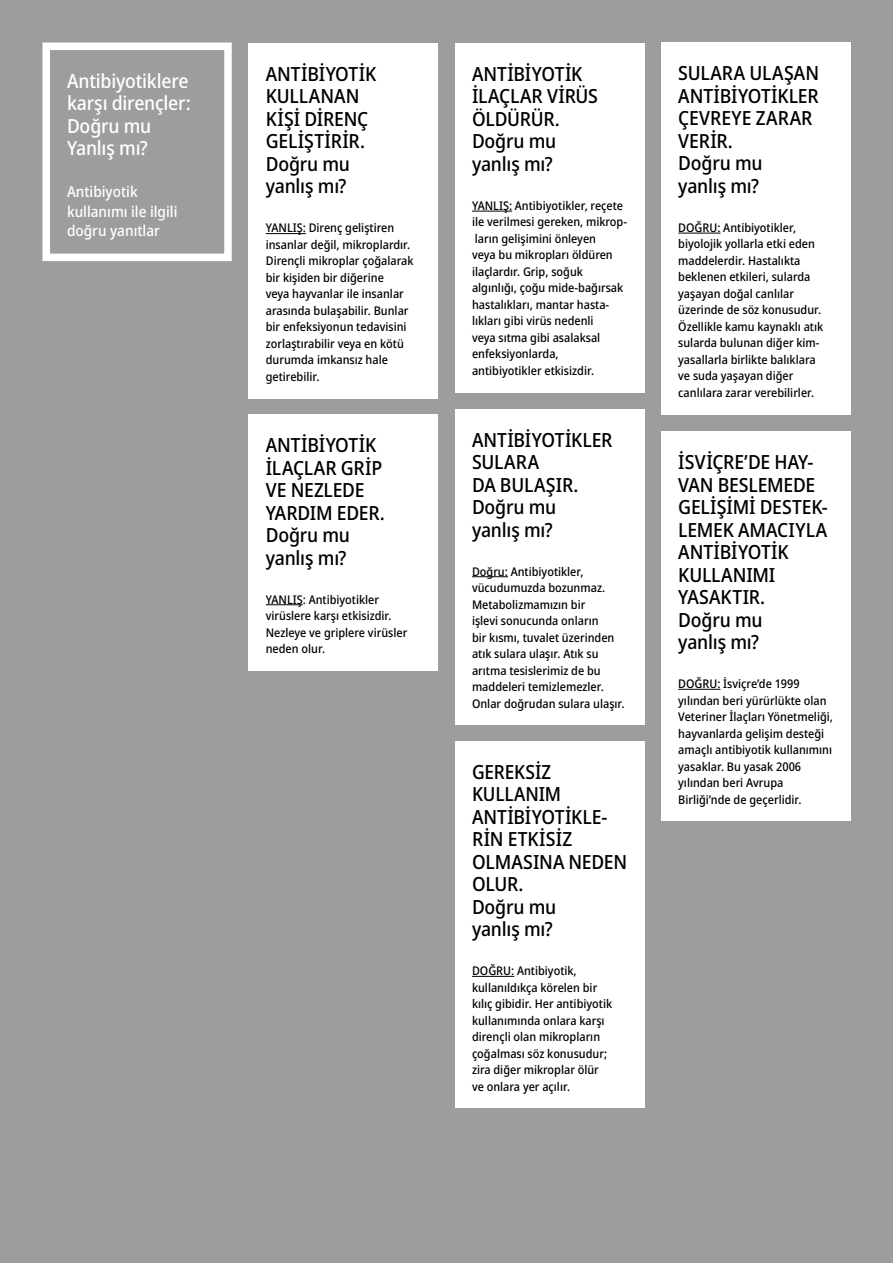
<style>
.page{position:relative;width:893px;height:1263px;background:#9d9d9c}
.page>*{position:absolute;margin:0;border:0;box-sizing:border-box;transform-origin:0 0}
.t1{font:500 semi-condensed 19.5px/22.5px "Noto Sans";letter-spacing:-.01em;color:#000}
.t2{font:500 semi-condensed 19.5px/22.5px "Noto Sans";letter-spacing:-.01em;color:#fff}
.t3{font:500 semi-condensed 15px/19.5px "Noto Sans";color:#fff}
.t4{font:500 semi-condensed 12px/16.5px "Noto Sans";color:#000}
</style>
<div class="page">
<div style="left:43px;top:43px;width:189px;height:218px;border:8px solid #fff"></div>
<div style="left:455px;top:43px;width:189px;height:349px;background:#fff"></div>
<hr style="left:472px;top:211px;width:40px;height:1px;background:#000">
<div style="left:455px;top:741px;width:189px;height:367px;background:#fff"></div>
<hr style="left:472px;top:976px;width:42px;height:1px;background:#000">
<div style="left:249px;top:43px;width:189px;height:355px;background:#fff"></div>
<hr style="left:266px;top:233px;width:40px;height:1px;background:#000">
<div style="left:249px;top:414px;width:189px;height:256px;background:#fff"></div>
<hr style="left:266px;top:604px;width:37px;height:1px;background:#000">
<div style="left:661px;top:431px;width:189px;height:390px;background:#fff"></div>
<hr style="left:678px;top:689px;width:42px;height:1px;background:#000">
<div style="left:661px;top:43px;width:189px;height:372px;background:#fff"></div>
<hr style="left:678px;top:233px;width:42px;height:1px;background:#000">
<div style="left:455px;top:409px;width:189px;height:316px;background:#fff"></div>
<hr style="left:472px;top:576px;width:36px;height:1px;background:#000">
<h1 class="t2" style="left:67px;top:70px;width:125px">Antibiyotiklere karşı dirençler:<br>Doğru mu<br>Yanlış mı?</h1>
<p class="t3" style="left:67px;top:183px;width:112px">Antibiyotik kullanımı ile ilgili doğru yanıtlar</p>
<h1 class="t1" style="left:266px;top:63px;width:112px">ANTİBİYOTİK<br>KULLANAN<br>KİŞİ DİRENÇ<br>GELİŞTİRİR.<br>Doğru mu yanlış mı?</h1>
<p class="t4" style="left:266px;top:220px;width:149px">YANLIŞ: Direnç geliştiren insanlar değil, mikroplardır.<br>Dirençli mikroplar çoğalarak bir kişiden bir diğerine<br>veya hayvanlar ile insanlar arasında bulaşabilir. Bunlar bir enfeksiyonun tedavisini zorlaştırabilir veya en kötü durumda imkansız hale getirebilir.</p>
<h1 class="t1" style="left:266px;top:434px;width:121px">ANTİBİYOTİK<br>İLAÇLAR GRİP<br>VE NEZLEDE<br>YARDIM EDER.<br>Doğru mu yanlış mı?</h1>
<p class="t4" style="left:266px;top:591px;width:143px">YANLIŞ: Antibiyotikler virüslere karşı etkisizdir.<br>Nezleye ve griplere virüsler neden olur.</p>
<h1 class="t1" style="left:472px;top:63px;width:128px">ANTİBİYOTİK<br>İLAÇLAR VİRÜS<br>ÖLDÜRÜR.<br>Doğru mu yanlış mı?</h1>
<p class="t4" style="left:472px;top:198px;width:157px">YANLIŞ: Antibiyotikler, reçete ile verilmesi gereken, mikrop&shy;ların gelişimini önleyen<br>veya bu mikropları öldüren ilaçlardır. Grip, soğuk algınlığı, çoğu mide-bağırsak hastalıkları, mantar hasta&shy;lıkları gibi virüs nedenli<br>veya sıtma gibi asalaksal enfeksiyonlarda, antibiyotikler etkisizdir.</p>
<h1 class="t1" style="left:472px;top:429px;width:142px">ANTİBİYOTİKLER<br>SULARA<br>DA BULAŞIR.<br>Doğru mu<br>yanlış mı?</h1>
<p class="t4" style="left:472px;top:563px;width:154px">Doğru: Antibiyotikler, vücudumuzda bozunmaz.<br>Metabolizmamızın bir<br>işlevi sonucunda onların<br>bir kısmı, tuvalet üzerinden atık sulara ulaşır. Atık su arıtma tesislerimiz de bu maddeleri temizlemezler.<br>Onlar doğrudan sulara ulaşır.</p>
<h1 class="t1" style="left:472px;top:761px;width:157px">GEREKSİZ<br>KULLANIM<br>ANTİBİYOTİKLE-<br>RİN ETKİSİZ<br>OLMASINA NEDEN<br>OLUR.<br>Doğru mu<br>yanlış mı?</h1>
<p class="t4" style="left:472px;top:963px;width:142px">DOĞRU: Antibiyotik, kullanıldıkça körelen bir kılıç gibidir. Her antibiyotik kullanımında onlara karşı dirençli olan mikropların çoğalması söz konusudur; zira diğer mikroplar ölür ve onlara yer açılır.</p>
<h1 class="t1" style="left:678px;top:63px;width:143px">SULARA ULAŞAN<br>ANTİBİYOTİKLER<br>ÇEVREYE ZARAR<br>VERİR.<br>Doğru mu<br>yanlış mı?</h1>
<p class="t4" style="left:678px;top:220px;width:146px">DOĞRU: Antibiyotikler, biyolojik yollarla etki eden maddelerdir. Hastalıkta beklenen etkileri, sularda yaşayan doğal canlılar üzerinde de söz konusudur.<br>Özellikle kamu kaynaklı atık sularda bulunan diğer kim&shy;yasallarla birlikte balıklara ve suda yaşayan diğer canlılara zarar verebilirler.</p>
<h1 class="t1" style="left:678px;top:451px;width:151px">İSVİÇRE’DE HAY-<br>VAN BESLEMEDE<br>GELİŞİMİ DESTEK-<br>LEMEK AMACIYLA<br>ANTİBİYOTİK<br>KULLANIMI<br>YASAKTIR.<br>Doğru mu<br>yanlış mı?</h1>
<p class="t4" style="left:678px;top:676px;width:156px">DOĞRU: İsviçre’de 1999 yılından beri yürürlükte olan<br>Veteriner İlaçları Yönetmeliği, hayvanlarda gelişim desteği amaçlı antibiyotik kullanımını yasaklar. Bu yasak 2006 yılından beri Avrupa<br>Birliği’nde de geçerlidir.</p>
</div>
